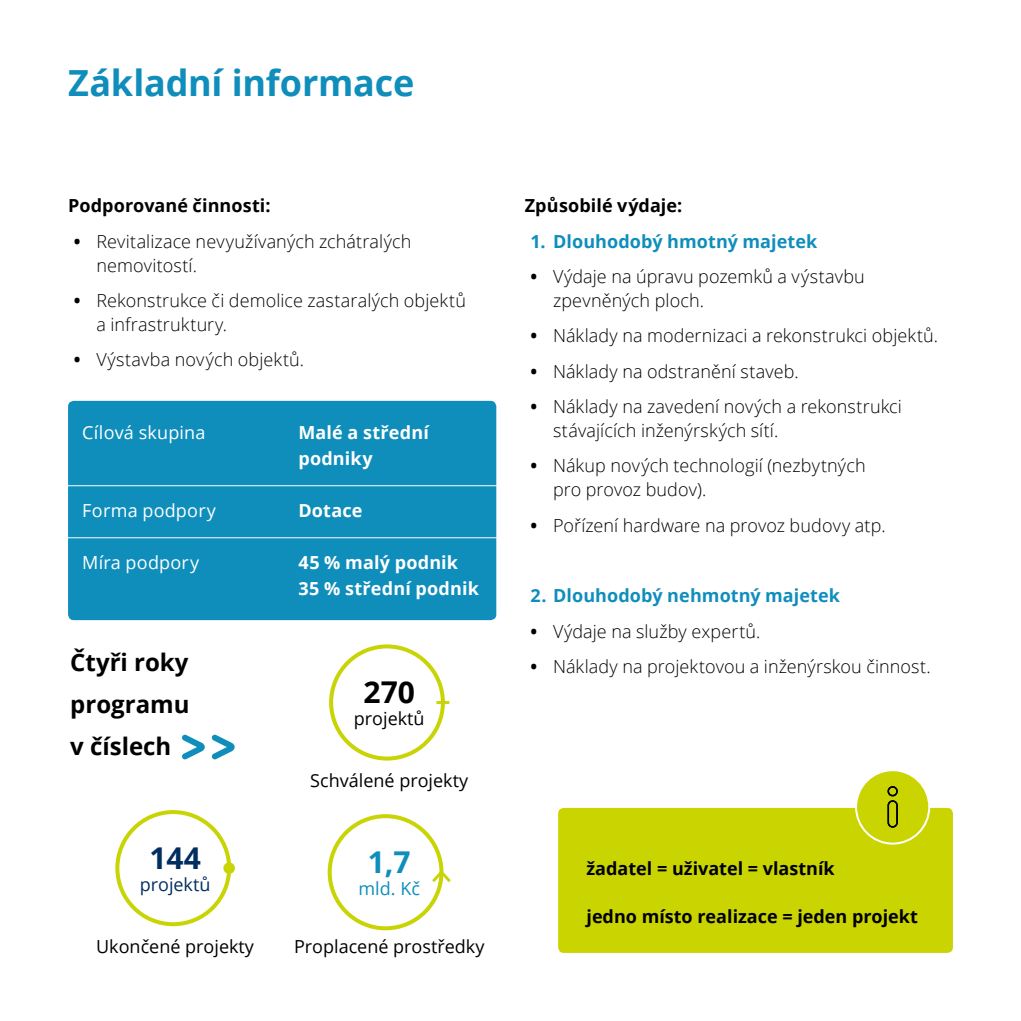
<style>
.page{position:relative;width:1021px;height:1021px;background:#fff}
.page>*{position:absolute;margin:0;border:0;box-sizing:border-box;transform-origin:0 0}
.t1{font:700 36px "Open Sans";letter-spacing:-.005em;color:#0f8ebb}
.t2{font:700 30px "Open Sans";color:#000}
.t3{font:700 30px "Open Sans";color:#002e5f}
.t4{font:700 30px "Open Sans";color:#0f8ebb}
.t5{font:700 24px/42px "Open Sans";color:#000;text-align:justify}
.t6{font:300 18px/24px "Open Sans";letter-spacing:.005em;color:#000}
.t7{font:300 18px/24px "Open Sans";letter-spacing:.005em;color:#010202}
.t8{font:700 18px "Open Sans";color:#000}
.t9{font:18px "Open Sans";color:#000}
.t10{font:700 18px/26px "Open Sans";letter-spacing:.01em;color:#fff}
.t11{font:700 18px "Open Sans";letter-spacing:.005em;color:#0f8ebb}
.t12{font:18px "Open Sans";letter-spacing:.01em;color:#fff}
.t13{font:700 18px "Open Sans";letter-spacing:.005em;color:#010202}
.t14{font:18px "Open Sans";color:#002e5f}
.t15{font:18px "Open Sans";color:#0f8ebb}
.s1{font-weight:700}
</style>
<div class="page">
<div style="left:115px;top:810px;width:116px;height:116px;border:4px solid #c9d405;border-radius:50%"></div>
<div style="left:223px;top:862px;width:12px;height:11px;background:#c9d405;border-radius:50%"></div>
<div style="left:329px;top:644px;width:116px;height:116px;border:4px solid #c9d405;border-radius:50%"></div>
<svg style="left:436px;top:701px;width:13px;height:3px"></svg>
<div style="left:328px;top:814px;width:115px;height:116px;border:4px solid #c9d405;border-radius:50%"></div>
<svg style="left:432px;top:868px;width:19px;height:17px"></svg>
<svg style="left:182px;top:734px;width:23px;height:25px"></svg>
<svg style="left:211px;top:734px;width:24px;height:25px"></svg>
<div style="left:68px;top:401px;width:428px;height:219px;background:#0f8ebb;border-radius:6px"></div>
<hr style="left:48px;top:485px;width:468px;height:1px;background:#fff">
<hr style="left:48px;top:537px;width:468px;height:1px;background:#fff">
<div style="left:558px;top:807px;width:394px;height:145px;background:#cad400;border-radius:6px"></div>
<div style="left:856px;top:770px;width:73px;height:73px;background:#cad400;border-radius:50%"></div>
<div style="left:855px;top:769px;width:75px;height:75px;border:2px solid #fff;border-radius:50%"></div>
<svg style="left:889px;top:786px;width:9px;height:42px"></svg>
<div style="left:887px;top:786px;width:10px;height:10px;border:2px solid #000;border-radius:50%"></div>
<div style="left:887px;top:800px;width:10px;height:27px;border:2px solid #000;border-radius:4px"></div>
<h1 class="t1" style="left:68px;top:57px;width:348px">Základní informace</h1>
<p class="t13" style="left:68px;top:193px;width:204px">Podporované činnosti:</p>
<p class="t7" style="left:96px;top:229px;width:316px;text-indent:-23px"><span class="s1">•</span> Revitalizace nevyužívaných zchátralých nemovitostí.</p>
<p class="t7" style="left:96px;top:288px;width:371px;text-indent:-23px"><span class="s1">•</span> Rekonstrukce či demolice zastaralých objektů a infrastruktury.</p>
<p class="t7" style="left:74px;top:347px;width:232px"><span class="s1">•</span> Výstavba nových objektů.</p>
<p class="t12" style="left:82px;top:420px;width:125px">Cílová skupina</p>
<p class="t10" style="left:298px;top:419px;width:132px">Malé a střední podniky</p>
<p class="t12" style="left:82px;top:498px;width:135px">Forma podpory</p>
<p class="t10" style="left:298px;top:497px;width:66px">Dotace</p>
<p class="t12" style="left:82px;top:550px;width:118px">Míra podpory</p>
<p class="t10" style="left:298px;top:549px;width:182px">45 % malý podnik<br>35 % střední podnik</p>
<h3 class="t5" style="left:70px;top:640px;width:121px">Čtyři roky programu v číslech</h3>
<h2 class="t3" style="left:149px;top:836px;width:53px">144</h2>
<p class="t14" style="left:140px;top:871px;width:72px">projektů</p>
<h2 class="t2" style="left:363px;top:671px;width:53px">270</h2>
<p class="t9" style="left:354px;top:706px;width:72px">projektů</p>
<p class="t9" style="left:310px;top:768px;width:159px">Schválené projekty</p>
<h2 class="t4" style="left:368px;top:840px;width:44px">1,7</h2>
<p class="t15" style="left:358px;top:875px;width:63px">mld. Kč</p>
<p class="t9" style="left:96px;top:934px;width:159px">Ukončené projekty</p>
<p class="t9" style="left:294px;top:934px;width:192px">Proplacené prostředky</p>
<p class="t8" style="left:524px;top:193px;width:159px">Způsobilé výdaje:</p>
<p class="t11" style="left:530px;top:228px;width:288px">1. Dlouhodobý hmotný majetek</p>
<p class="t6" style="left:553px;top:264px;width:313px;text-indent:-23px"><span class="s1">•</span> Výdaje na úpravu pozemků a výstavbu zpevněných ploch.</p>
<p class="t6" style="left:530px;top:323px;width:409px"><span class="s1">•</span> Náklady na modernizaci a rekonstrukci objektů.</p>
<p class="t6" style="left:530px;top:358px;width:270px"><span class="s1">•</span> Náklady na odstranění staveb.</p>
<p class="t6" style="left:553px;top:394px;width:350px;text-indent:-23px"><span class="s1">•</span> Náklady na zavedení nových a rekonstrukci stávajících inženýrských sítí.</p>
<p class="t6" style="left:553px;top:453px;width:314px;text-indent:-23px"><span class="s1">•</span> Nákup nových technologií (nezbytných pro provoz budov).</p>
<p class="t6" style="left:530px;top:512px;width:357px"><span class="s1">•</span> Pořízení hardware na provoz budovy atp.</p>
<p class="t11" style="left:530px;top:583px;width:311px">2. Dlouhodobý nehmotný majetek</p>
<p class="t6" style="left:530px;top:618px;width:231px"><span class="s1">•</span> Výdaje na služby expertů.</p>
<p class="t6" style="left:530px;top:654px;width:402px"><span class="s1">•</span> Náklady na projektovou a inženýrskou činnost.</p>
<p class="t8" style="left:586px;top:855px;width:250px">žadatel = uživatel = vlastník</p>
<p class="t8" style="left:586px;top:903px;width:333px">jedno místo realizace = jeden projekt</p>
</div>
